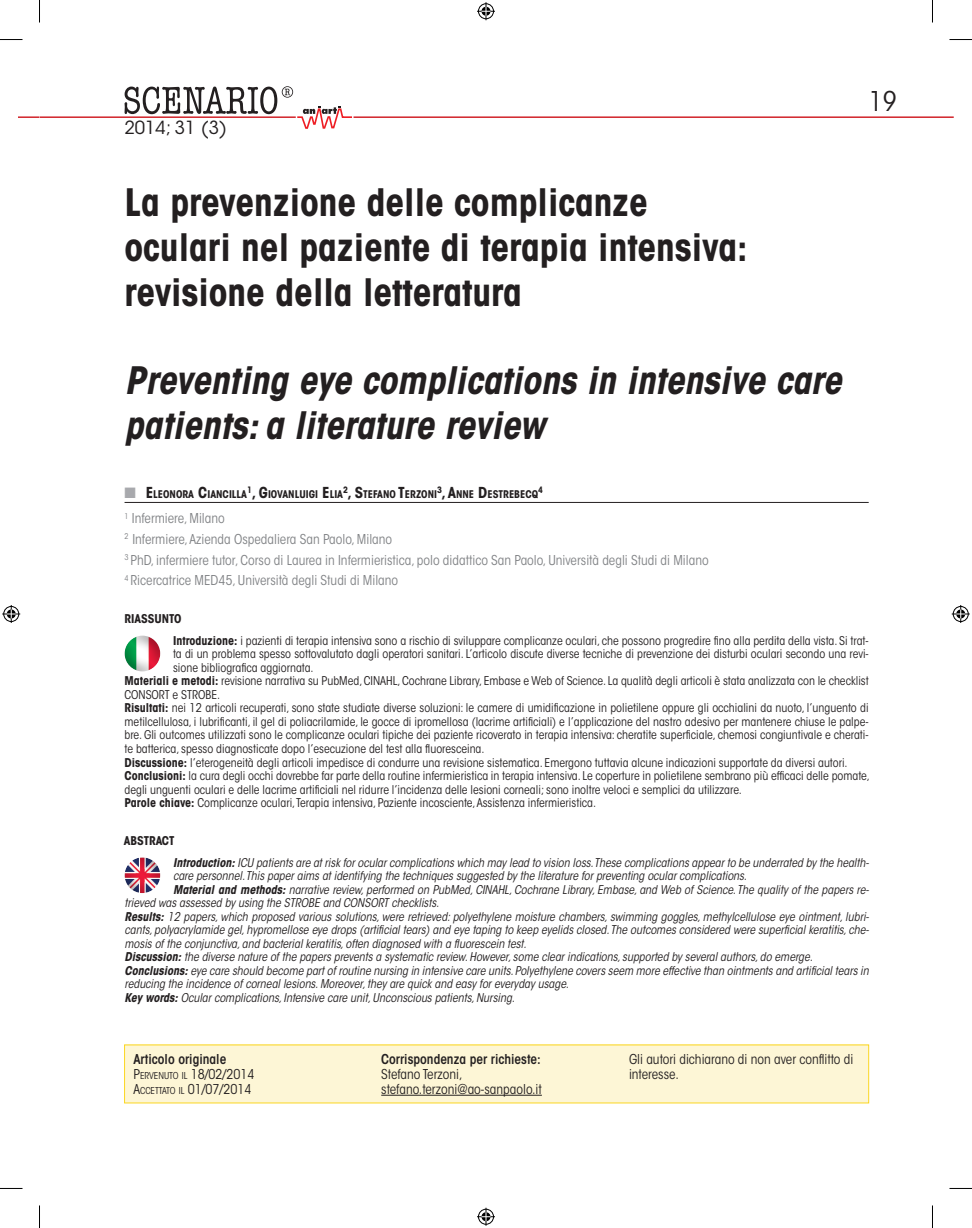
<style>
.page{position:relative;width:972px;height:1228px;background:#fff}
.page>*{position:absolute;margin:0;border:0;box-sizing:border-box;transform-origin:0 0}
.t1{font:700 condensed 37.5px/45px "ITC Avant Garde Std";color:#231f20}
.t2{font:italic 700 condensed 37.5px/45px "ITC Avant Garde Std";color:#231f20}
.t3{font:condensed 27px "ITC Avant Garde Std";color:#231f20}
.t4{font:18px "ITC Avant Garde Std";color:#231f20}
.t5{font:condensed 13.5px/20.7px "ITC Avant Garde Std";color:#808285}
.t6{font:condensed 13.5px/15px "ITC Avant Garde Std";color:#231f20}
.t7{font:600 condensed 13.5px "ITC Avant Garde Std";color:#231f20}
.t8{font:condensed 13.5px "ITC Avant Garde Std";color:#231f20}
.t9{font:condensed 12px/22px "ITC Avant Garde Std";color:#231f20}
.t10{font:italic condensed 12px/22px "ITC Avant Garde Std";color:#231f20}
.t11{font:700 condensed 10.5px "ITC Avant Garde Std";color:#231f20}
.t12{font:condensed 9.45px "ITC Avant Garde Std";color:#231f20}
.t13{font:700 condensed 8.7px "ITC Avant Garde Std";color:#231f20}
.s1{color:#a8a9ad}
.s2{font-size:15px}
.s3{font-weight:700}
.s4{font-weight:700;font-style:normal}
.s5{font-size:13.5px}
.s6{font-size:9.45px}
</style>
<div class="page">
<hr style="left:40px;top:116px;width:914px;height:2px;background:#d1232a">
<svg style="left:125px;top:86px;width:226px;height:43px"></svg>
<hr style="left:18px;top:116px;width:21px;height:2px;background:#d1232a">
<hr style="left:125px;top:502px;width:744px;height:1px;background:#231f20">
<div style="left:123px;top:634px;width:38px;height:39px;background:#231f20;opacity:.5"></div>
<div style="left:123px;top:856px;width:38px;height:39px;background:#231f20;opacity:.5"></div>
<div style="left:125px;top:1044px;width:744px;height:58px;background:#fdf6d6"></div>
<hr style="left:381px;top:1094px;width:161px;height:1px;background:#231f20">
<svg style="left:0;top:39px;width:22px;height:1px"></svg>
<svg style="left:949px;top:39px;width:23px;height:1px"></svg>
<svg style="left:0;top:1187px;width:22px;height:1px"></svg>
<svg style="left:950px;top:1187px;width:22px;height:1px"></svg>
<svg style="left:39px;top:0;width:1px;height:22px"></svg>
<svg style="left:39px;top:1205px;width:1px;height:22px"></svg>
<svg style="left:932px;top:0;width:1px;height:22px"></svg>
<svg style="left:932px;top:1205px;width:1px;height:22px"></svg>
<svg style="left:477px;top:2px;width:18px;height:18px"></svg>
<svg style="left:477px;top:1207px;width:18px;height:18px"></svg>
<svg style="left:2px;top:605px;width:18px;height:18px"></svg>
<svg style="left:952px;top:605px;width:18px;height:18px"></svg>
<h3 class="t4" style="left:125px;top:116px;width:104px">2014; 31 (3)</h3>
<h1 class="t1" style="left:125px;top:179px;width:624px">La prevenzione delle complicanze oculari nel paziente di terapia intensiva: revisione della letteratura</h1>
<h1 class="t2" style="left:125px;top:358px;width:718px">Preventing eye complications in intensive care patients: a literature review</h1>
<h2 class="t3" style="left:869px;top:85px;width:30px">19</h2>
<p class="t11" style="left:125px;top:487px;width:415px"><span class="s1">■</span> <span class="s2">E</span> LEONORA <span class="s2">C</span>IANCILLA<sup>1</sup><span class="s2">, G</span>IOVANLUIGI <span class="s2">E</span> LIA<sup>2</sup><span class="s2">, S</span>TEFANO <span class="s2">T</span>ERZONI<sup>3</sup><span class="s2">, A</span>NNE <span class="s2">D</span>ESTREBECQ</p>
<p class="t13" style="left:538px;top:484px;width:6px">4</p>
<p class="t5" style="left:125px;top:507px;width:586px"><sup>1</sup> Infermiere, Milano<br><sup>2</sup> Infermiere, Azienda Ospedaliera San Paolo, Milano<br><sup>3</sup> PhD, infermiere tutor, Corso di Laurea in Infermieristica, polo didattico San Paolo, Università degli Studi di Milano <sup>4</sup> Ricercatrice MED45, Università degli Studi di Milano</p>
<p class="t9" style="left:173px;top:607px;width:697px;text-indent:-49px"><span class="s3">RIASSUNTO<br>Introduzione:</span> i pazienti di terapia intensiva sono a rischio di sviluppare complicanze oculari, che possono progredire fino alla perdita della vista. Si trat-</p>
<p class="t9" style="left:173px;top:643px;width:697px">ta di un problema spesso sottovalutato dagli operatori sanitari. L’articolo discute diverse tecniche di prevenzione dei disturbi oculari secondo una revi-</p>
<p class="t9" style="left:173px;top:656px;width:142px">sione bibliografica aggiornata.</p>
<p class="t9" style="left:125px;top:670px;width:746px"><span class="s3">Materiali e metodi:</span> revisione narrativa su PubMed, CINAHL, Cochrane Library, Embase e Web of Science. La qualità degli articoli è stata analizzata con le checklist</p>
<p class="t9" style="left:125px;top:683px;width:97px">CONSORT e STROBE.</p>
<p class="t9" style="left:125px;top:697px;width:746px"><span class="s3">Risultati:</span> nei 12 articoli recuperati, sono state studiate diverse soluzioni: le camere di umidificazione in polietilene oppure gli occhialini da nuoto, l’unguento di</p>
<p class="t9" style="left:125px;top:710px;width:746px">metilcellulosa, i lubrificanti, il gel di poliacrilamide, le gocce di ipromellosa (lacrime artificiali) e l’applicazione del nastro adesivo per mantenere chiuse le palpe-</p>
<p class="t9" style="left:125px;top:724px;width:746px">bre. Gli outcomes utilizzati sono le complicanze oculari tipiche dei paziente ricoverato in terapia intensiva: cheratite superficiale, chemosi congiuntivale e cherati-</p>
<p class="t9" style="left:125px;top:737px;width:362px">te batterica, spesso diagnosticate dopo l’esecuzione del test alla fluoresceina.</p>
<p class="t9" style="left:125px;top:751px;width:725px"><span class="s3">Discussione:</span> l’eterogeneità degli articoli impedisce di condurre una revisione sistematica. Emergono tuttavia alcune indicazioni supportate da diversi autori.</p>
<p class="t9" style="left:125px;top:764px;width:747px"><span class="s3">Conclusioni:</span> la cura degli occhi dovrebbe far parte della routine infermieristica in terapia intensiva. Le coperture in polietilene sembrano più efficaci delle pomate,</p>
<p class="t9" style="left:125px;top:778px;width:619px">degli unguenti oculari e delle lacrime artificiali nel ridurre l’incidenza delle lesioni corneali; sono inoltre veloci e semplici da utilizzare.</p>
<p class="t9" style="left:125px;top:791px;width:473px"><span class="s3">Parole chiave:</span> Complicanze oculari, Terapia intensiva, Paziente incosciente, Assistenza infermieristica.</p>
<p class="t10" style="left:173px;top:829px;width:697px;text-indent:-49px"><span class="s4">ABSTRACT<br></span><span class="s3">Introduction:</span> ICU patients are at risk for ocular complications which may lead to vision loss.These complications appear to be underrated by the health-</p>
<p class="t10" style="left:173px;top:864px;width:575px">care personnel. This paper aims at identifying the techniques suggested by the literature for preventing ocular complications.</p>
<p class="t10" style="left:173px;top:878px;width:697px"><span class="s3">Material and methods:</span> narrative review, performed on PubMed, CINAHL, Cochrane Library, Embase, and Web of Science. The quality of the papers re-</p>
<p class="t10" style="left:125px;top:891px;width:316px">trieved was assessed by using the STROBE and CONSORT checklists.</p>
<p class="t10" style="left:125px;top:905px;width:746px"><span class="s3">Results:</span> 12 papers, which proposed various solutions, were retrieved: polyethylene moisture chambers, swimming goggles, methylcellulose eye ointment, lubri-</p>
<p class="t10" style="left:125px;top:918px;width:746px">cants, polyacrylamide gel, hypromellose eye drops (artificial tears) and eye taping to keep eyelids closed. The outcomes considered were superficial keratitis, che-</p>
<p class="t10" style="left:125px;top:932px;width:404px">mosis of the conjunctiva, and bacterial keratitis, often diagnosed with a fluorescein test.</p>
<p class="t10" style="left:125px;top:945px;width:690px"><span class="s3">Discussion:</span> the diverse nature of the papers prevents a systematic review. However, some clear indications, supported by several authors, do emerge.</p>
<p class="t10" style="left:125px;top:959px;width:746px"><span class="s3">Conclusions:</span> eye care should become part of routine nursing in intensive care units. Polyethylene covers seem more effective than ointments and artificial tears in</p>
<p class="t10" style="left:125px;top:972px;width:446px">reducing the incidence of corneal lesions. Moreover, they are quick and easy for everyday usage.</p>
<p class="t10" style="left:125px;top:986px;width:392px"><span class="s3">Key words:</span> Ocular complications, Intensive care unit, Unconscious patients, Nursing.</p>
<p class="t7" style="left:133px;top:1050px;width:94px">Articolo originale</p>
<p class="t12" style="left:133px;top:1069px;width:13px"><span class="s5">P</span>ERVEN</p>
<p class="t6" style="left:164px;top:1066px;width:92px"><span class="s6">UTO IL</span> 18/02/2014</p>
<p class="t12" style="left:133px;top:1084px;width:13px"><span class="s5">A</span>CCETTATO</p>
<p class="t8" style="left:179px;top:1080px;width:74px"><span class="s6">IL</span> 01/07/2014</p>
<p class="t7" style="left:381px;top:1050px;width:161px">Corrispondenza per richieste:</p>
<p class="t6" style="left:381px;top:1066px;width:162px">Stefano Terzoni, stefano.terzoni@ao-sanpaolo.it</p>
<p class="t6" style="left:629px;top:1051px;width:226px">Gli autori dichiarano di non aver conflitto di interesse.</p>
</div>
